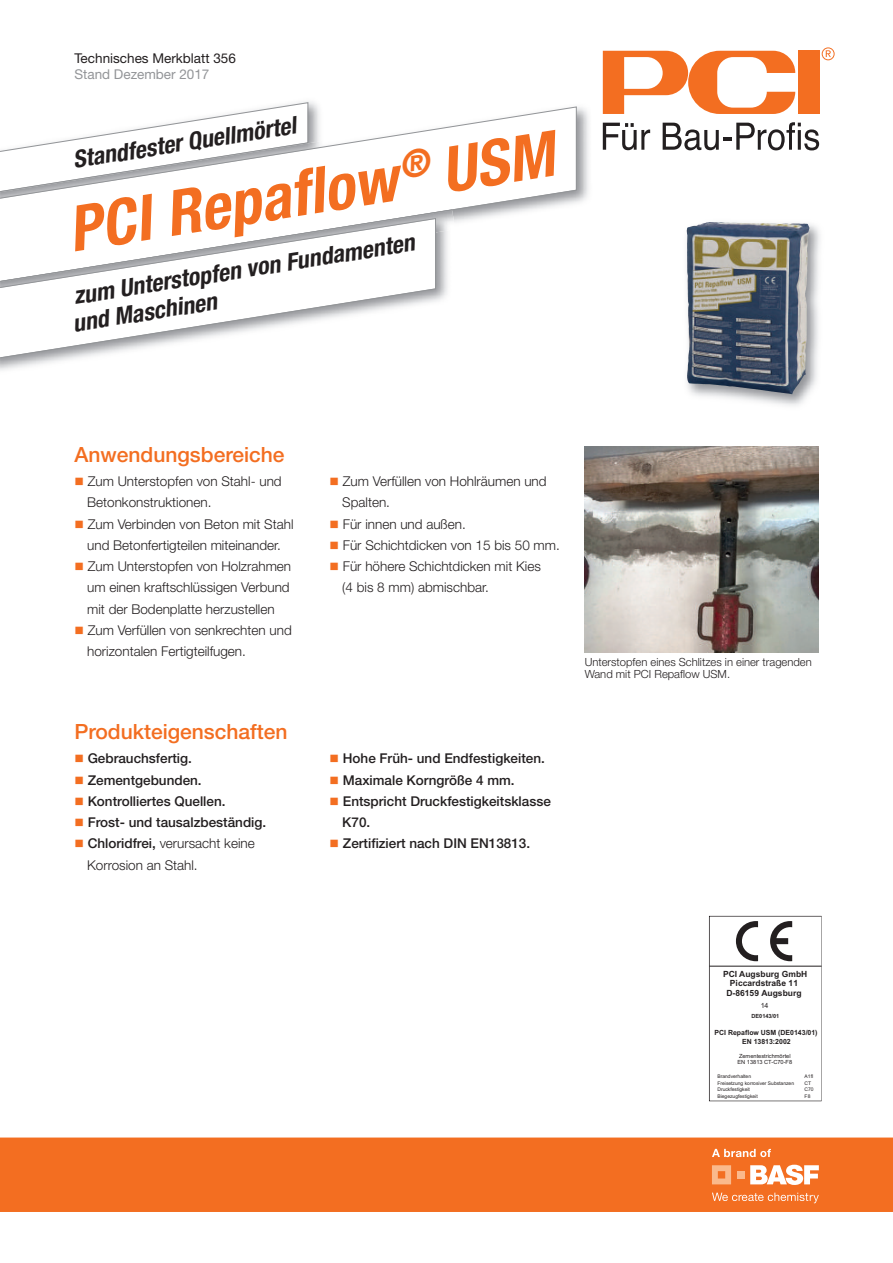
<style>
.page{position:relative;width:893px;height:1263px;background:#fff}
.page>*{position:absolute;margin:0;border:0;box-sizing:border-box;transform-origin:0 0}
.t1{font:italic 700 condensed 63px "Helvetica Neue LT Pro";color:#f36e21}
.t2{font:italic 700 condensed 24px/27px "Helvetica Neue LT Pro";color:#231f20}
.t3{font:500 21px "Helvetica Neue LT Pro";color:#f36e21}
.t4{font:300 13.5px/21.3px "Helvetica Neue LT Pro";color:#231f20}
.t5{font:500 13.5px/21.3px "Helvetica Neue LT Pro";color:#231f20}
.t6{font:13.5px "Helvetica Neue LT Pro";color:#231f20}
.t7{font:13.5px "Helvetica Neue LT Pro";color:#939598}
.t8{font:300 11.25px/12px "Helvetica Neue LT Pro";color:#231f20}
.t9{font:700 8.55px/9.1px "Arial";color:#231f20;text-align:center}
.t10{font:700 7.05px/9.9px "Arial";color:#231f20;text-align:center}
.t11{font:7.05px "Arial";color:#231f20}
.t12{font:5.7px/6.8px "Arial";color:#231f20}
.t13{font:700 5.7px "Arial";color:#231f20}
.t14{font:4.95px "Arial";color:#231f20}
.s1{color:#f36e21}
.s2{font-weight:500}
</style>
<div class="page">
<div style="left:798px;top:51px;width:21px;height:63px;background:#f36e21"></div>
<svg style="left:603px;top:51px;width:192px;height:63px"></svg>
<svg style="left:610px;top:123px;width:40px;height:27px"></svg>
<svg style="left:663px;top:122px;width:156px;height:28px"></svg>
<svg style="left:822px;top:47px;width:13px;height:13px"></svg>
<img style="left:280px;top:99px;width:330px;height:104px">
<img style="left:591px;top:98px;width:15px;height:85px">
<svg style="left:1px;top:106px;width:576px;height:116px"></svg>
<img style="left:686px;top:222px;width:134px;height:184px">
<img style="left:721px;top:373px;width:85px;height:21px">
<div style="left:0;top:1137px;width:893px;height:75px;background:#f36e21"></div>
<svg style="left:712px;top:1165px;width:19px;height:19px"></svg>
<div style="left:737px;top:1171px;width:7px;height:7px;background:#fab98c"></div>
<svg style="left:750px;top:1165px;width:69px;height:20px"></svg>
<svg style="left:712px;top:1192px;width:107px;height:11px"></svg>
<svg style="left:712px;top:1149px;width:59px;height:8px"></svg>
<img style="left:1px;top:209px;width:451px;height:74px">
<svg style="left:1px;top:218px;width:435px;height:143px"></svg>
<hr style="left:709px;top:966px;width:112px;height:1px;background:#231f20">
<svg style="left:736px;top:921px;width:22px;height:40px"></svg>
<svg style="left:770px;top:921px;width:22px;height:40px"></svg>
<img style="left:585px;top:446px;width:234px;height:207px">
<p class="t6" style="left:74px;top:53px;width:163px">Technisches Merkblatt 356</p>
<p class="t7" style="left:74px;top:69px;width:137px">Stand Dezember 2017</p>
<h2 class="t2" style="left:71px;top:149px;width:227px;rotate:-9deg">Standfester Quellmörtel</h2>
<h1 class="t1" style="left:65px;top:207px;width:492px;rotate:-9deg">PCI Repafl ow<sup>®</sup> USM</h1>
<h2 class="t2" style="left:67px;top:285px;width:351px;rotate:-9deg">zum Unterstopfen von Fundamenten und Maschinen</h2>
<h3 class="t3" style="left:74px;top:446px;width:212px">Anwendungsbereiche</h3>
<p class="t4" style="left:87px;top:472px;width:196px;text-indent:-13px"><span class="s1">■</span> Zum Unterstopfen von Stahl- und<br>Betonkonstruktionen.</p>
<p class="t4" style="left:74px;top:514px;width:221px;text-align:center"><span class="s1">■</span> Zum Verbinden von Beton mit Stahl und Betonfertigteilen miteinander.</p>
<p class="t4" style="left:87px;top:557px;width:206px;text-align:justify;text-indent:-13px"><span class="s1">■</span> Zum Unterstopfen von Holzrahmen um einen kraftschlüssigen Verbund mit der Bodenplatte herzustellen</p>
<p class="t4" style="left:87px;top:621px;width:206px;text-indent:-13px"><span class="s1">■</span> Zum Verfüllen von senkrechten und horizontalen Fertigteilfugen.</p>
<h3 class="t3" style="left:74px;top:724px;width:215px">Produkteigenschaften</h3>
<p class="t5" style="left:74px;top:749px;width:119px"><span class="s1">■</span> Gebrauchsfertig.</p>
<p class="t5" style="left:74px;top:770px;width:129px"><span class="s1">■</span> Zementgebunden.</p>
<p class="t5" style="left:74px;top:792px;width:153px"><span class="s1">■</span> Kontrolliertes Quellen.</p>
<p class="t5" style="left:74px;top:813px;width:193px"><span class="s1">■</span> Frost- und tausalzbeständig.</p>
<p class="t4" style="left:87px;top:834px;width:169px;text-indent:-13px"><span class="s1">■</span> <span class="s2">Chloridfrei,</span> verursacht keine<br>Korrosion an Stahl.</p>
<p class="t4" style="left:342px;top:472px;width:206px;text-indent:-13px"><span class="s1">■</span> Zum Verfüllen von Hohlräumen und<br>Spalten.</p>
<p class="t4" style="left:330px;top:514px;width:138px"><span class="s1">■</span> Für innen und außen.</p>
<p class="t4" style="left:330px;top:536px;width:232px"><span class="s1">■</span> Für Schichtdicken von 15 bis 50 mm.</p>
<p class="t4" style="left:342px;top:557px;width:200px;text-indent:-13px"><span class="s1">■</span> Für höhere Schichtdicken mit Kies (4 bis 8 mm) abmischbar.</p>
<p class="t8" style="left:585px;top:657px;width:229px">Unterstopfen eines Schlitzes in einer tragenden<br>Wand mit PCI Repaflow USM.</p>
<p class="t5" style="left:330px;top:749px;width:217px"><span class="s1">■</span> Hohe Früh- und Endfestigkeiten.</p>
<p class="t5" style="left:330px;top:770px;width:187px"><span class="s1">■</span> Maximale Korngröße 4 mm.</p>
<p class="t5" style="left:342px;top:792px;width:210px;text-indent:-13px"><span class="s1">■</span> Entspricht Druckfestigkeitsklasse<br>K70.</p>
<p class="t5" style="left:330px;top:834px;width:202px"><span class="s1">■</span> Zertifiziert nach DIN EN13813.</p>
<p class="t9" style="left:723px;top:970px;width:86px">PCI Augsburg GmbH<br>Piccardstraße 11<br>D-86159 Augsburg</p>
<p class="t11" style="left:761px;top:1001px;width:9px">14</p>
<p class="t13" style="left:751px;top:1012px;width:29px">DE0143/01</p>
<p class="t10" style="left:715px;top:1027px;width:105px">PCI Repaflow USM (DE0143/01)<br>EN 13813:2002</p>
<p class="t12" style="left:737px;top:1052px;width:56px">Zementestrichmörtel<br>EN 13813 CT-C70-F8</p>
<p class="t14" style="left:717px;top:1073px;width:35px">Brandverhalten</p>
<p class="t14" style="left:805px;top:1073px;width:10px">A1fl</p>
<p class="t14" style="left:717px;top:1080px;width:78px">Freisetzung korrosiver Substanzen</p>
<p class="t14" style="left:805px;top:1080px;width:8px">CT</p>
<p class="t14" style="left:717px;top:1086px;width:34px">Druckfestigkeit</p>
<p class="t14" style="left:805px;top:1086px;width:11px">C70</p>
<p class="t14" style="left:717px;top:1093px;width:42px">Biegezugfestigkeit</p>
<p class="t14" style="left:805px;top:1093px;width:7px">F8</p>
</div>
